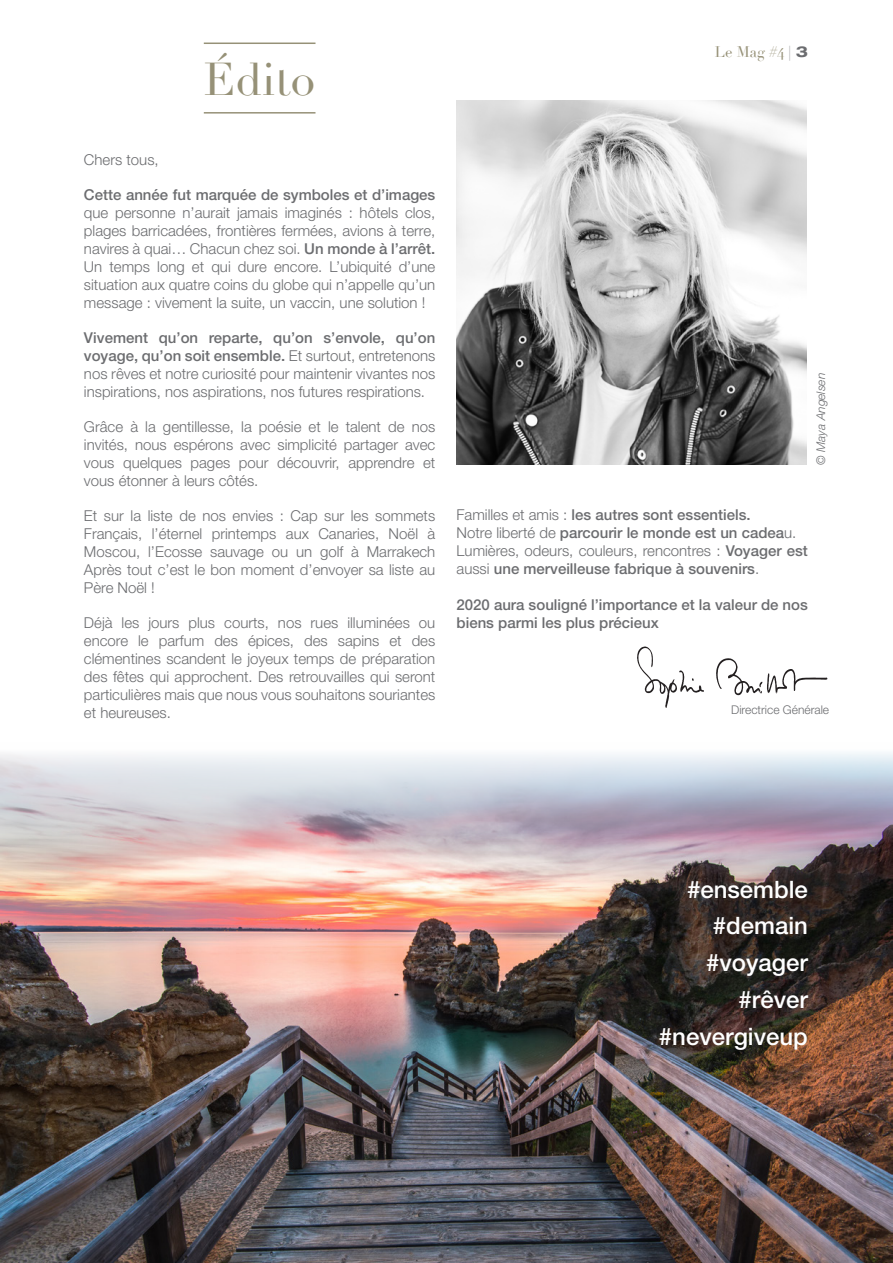
<style>
.page{position:relative;width:893px;height:1263px;background:#fff}
.page>*{position:absolute;margin:0;border:0;box-sizing:border-box;transform-origin:0 0}
.t1{font:45px "Didot";color:#969177}
.t2{font:500 24px "Helvetica Neue";color:#fff}
.t3{font:300 15px/18px "Helvetica Neue";color:#6c6d70;text-align:justify}
.t4{font:500 15px/18px "Helvetica Neue";color:#6c6d70}
.t5{font:15px "Didot";color:#969177}
.t6{font:300 12px "Helvetica Neue";color:#6c6d70}
.t7{font:italic 300 12px "Helvetica Neue";letter-spacing:-.005em;color:#6c6d70}
.s1{color:#6c6d70}
.s2{font-family:"Helvetica Neue";font-weight:700;font-stretch:expanded;color:#6c6d70}
.s3{font-weight:500}
.s4{font-weight:300}
</style>
<div class="page">
<img style="left:0;top:752px;width:893px;height:511px">
<hr style="left:204px;top:43px;width:111px;height:1px;background:#969177">
<hr style="left:204px;top:112px;width:111px;height:2px;background:#969177">
<img style="left:457px;top:101px;width:350px;height:364px">
<svg style="left:716px;top:658px;width:111px;height:37px"></svg>
<svg style="left:637px;top:646px;width:67px;height:62px"></svg>
<p class="t1" style="left:204px;top:52px;width:113px">Édito</p>
<p class="t5" style="left:715px;top:42px;width:95px">Le Mag #4 <span class="s1">|</span> <span class="s2">3</span></p>
<p class="t3" style="left:84px;top:150px;width:76px">Chers tous,</p>
<p class="t3" style="left:84px;top:185px;width:353px"><span class="s3">Cette année fut marquée de symboles et d’images </span>que personne n’aurait jamais imaginés : hôtels clos, plages barricadées, frontières fermées, avions à terre, navires à quai… Chacun chez soi. <span class="s3">Un monde à l’arrêt.<br></span>Un temps long et qui dure encore. L’ubiquité d’une situation aux quatre coins du globe qui n’appelle qu’un message : vivement la suite, un vaccin, une solution !</p>
<p class="t3" style="left:84px;top:328px;width:353px"><span class="s3">Vivement qu’on reparte, qu’on s’envole, qu’on voyage, qu’on soit ensemble.</span> Et surtout, entretenons nos rêves et notre curiosité pour maintenir vivantes nos inspirations, nos aspirations, nos futures respirations.</p>
<p class="t3" style="left:84px;top:417px;width:353px">Grâce à la gentillesse, la poésie et le talent de nos invités, nous espérons avec simplicité partager avec vous quelques pages pour découvrir, apprendre et vous étonner à leurs côtés.</p>
<p class="t3" style="left:84px;top:506px;width:353px">Et sur la liste de nos envies : Cap sur les sommets Français, l’éternel printemps aux Canaries, Noël à Moscou, l’Ecosse sauvage ou un golf à Marrakech Après tout c’est le bon moment d’envoyer sa liste au Père Noël !</p>
<p class="t3" style="left:84px;top:613px;width:353px">Déjà les jours plus courts, nos rues illuminées ou encore le parfum des épices, des sapins et des clémentines scandent le joyeux temps de préparation des fêtes qui approchent. Des retrouvailles qui seront particulières mais que nous vous souhaitons souriantes et heureuses.</p>
<p class="t7" style="left:814px;top:465px;width:94px;rotate:-90deg">© Maya Angelsen</p>
<p class="t4" style="left:457px;top:506px;width:295px"><span class="s4">Familles et amis :</span> les autres sont essentiels.</p>
<p class="t4" style="left:457px;top:524px;width:341px"><span class="s4">Notre liberté de</span> parcourir le monde est un cadea<span class="s4">u.</span></p>
<p class="t4" style="left:457px;top:542px;width:353px"><span class="s4">Lumières, odeurs, couleurs, rencontres :</span> Voyager est <span class="s4">aussi</span> une merveilleuse fabrique à souvenirs<span class="s4">.</span></p>
<p class="t4" style="left:457px;top:596px;width:353px">2020 aura souligné l’importance et la valeur de nos biens parmi les plus précieux</p>
<p class="t6" style="left:731px;top:702px;width:100px">Directrice Générale</p>
<p class="t2" style="left:687px;top:875px;width:122px">#ensemble</p>
<p class="t2" style="left:713px;top:911px;width:97px">#demain</p>
<p class="t2" style="left:706px;top:948px;width:103px">#voyager</p>
<p class="t2" style="left:738px;top:985px;width:71px">#rêver</p>
<p class="t2" style="left:659px;top:1022px;width:150px">#nevergiveup</p>
</div>
